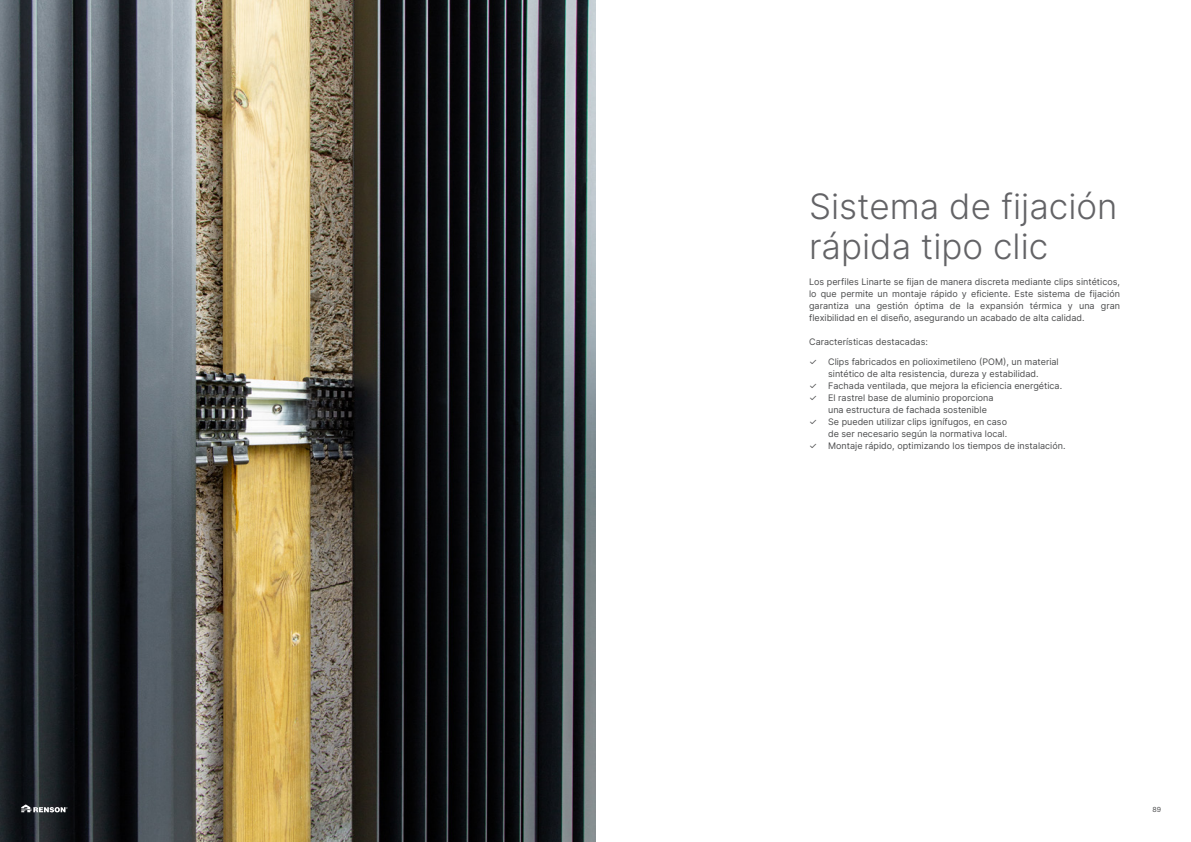
<style>
.page{position:relative;width:1191px;height:842px;background:#fff}
.page>*{position:absolute;margin:0;border:0;box-sizing:border-box;transform-origin:0 0}
.H2_Titel_Black{font:300 35px/40px "Inter";color:#636366}
.BulletsBlack{font:9px/12px "Inter";color:#4b4c4d;text-align:center}
._10_tekst_links_Black{font:9px/12px "Inter";color:#4b4c4d;text-align:justify}
.t1{font:7px "Inter";color:#4b4c4d}
</style>
<div class="page">
<img style="left:0;top:0;width:595px;height:842px">
<svg style="left:21px;top:804px;width:47px;height:8px"></svg>
<p class="H2_Titel_Black" style="left:809px;top:185px;width:310px">Sistema de fijación rápida tipo clic</p>
<p class="_10_tekst_links_Black" style="left:809px;top:275px;width:312px">Los perfiles Linarte se fijan de manera discreta mediante clips sintéticos, lo que permite un montaje rápido y eficiente. Este sistema de fijación garantiza una gestión óptima de la expansión térmica y una gran flexibilidad en el diseño, asegurando un acabado de alta calidad.</p>
<p class="_10_tekst_links_Black" style="left:809px;top:335px;width:120px">Características destacadas:</p>
<p class="BulletsBlack" style="left:809px;top:356px;width:251px">✓ Clips fabricados en polioximetileno (POM), un material sintético de alta resistencia, dureza y estabilidad.</p>
<p class="BulletsBlack" style="left:809px;top:380px;width:255px">✓ Fachada ventilada, que mejora la eficiencia energética.</p>
<p class="BulletsBlack" style="left:828px;top:392px;width:167px;text-align:left;text-indent:-19px">✓ El rastrel base de aluminio proporciona una estructura de fachada sostenible</p>
<p class="BulletsBlack" style="left:809px;top:416px;width:200px;text-align:right">✓ Se pueden utilizar clips ignífugos, en caso de ser necesario según la normativa local.</p>
<p class="BulletsBlack" style="left:809px;top:440px;width:258px">✓ Montaje rápido, optimizando los tiempos de instalación.</p>
<p class="t1" style="left:1152px;top:804px;width:10px">89</p>
</div>
